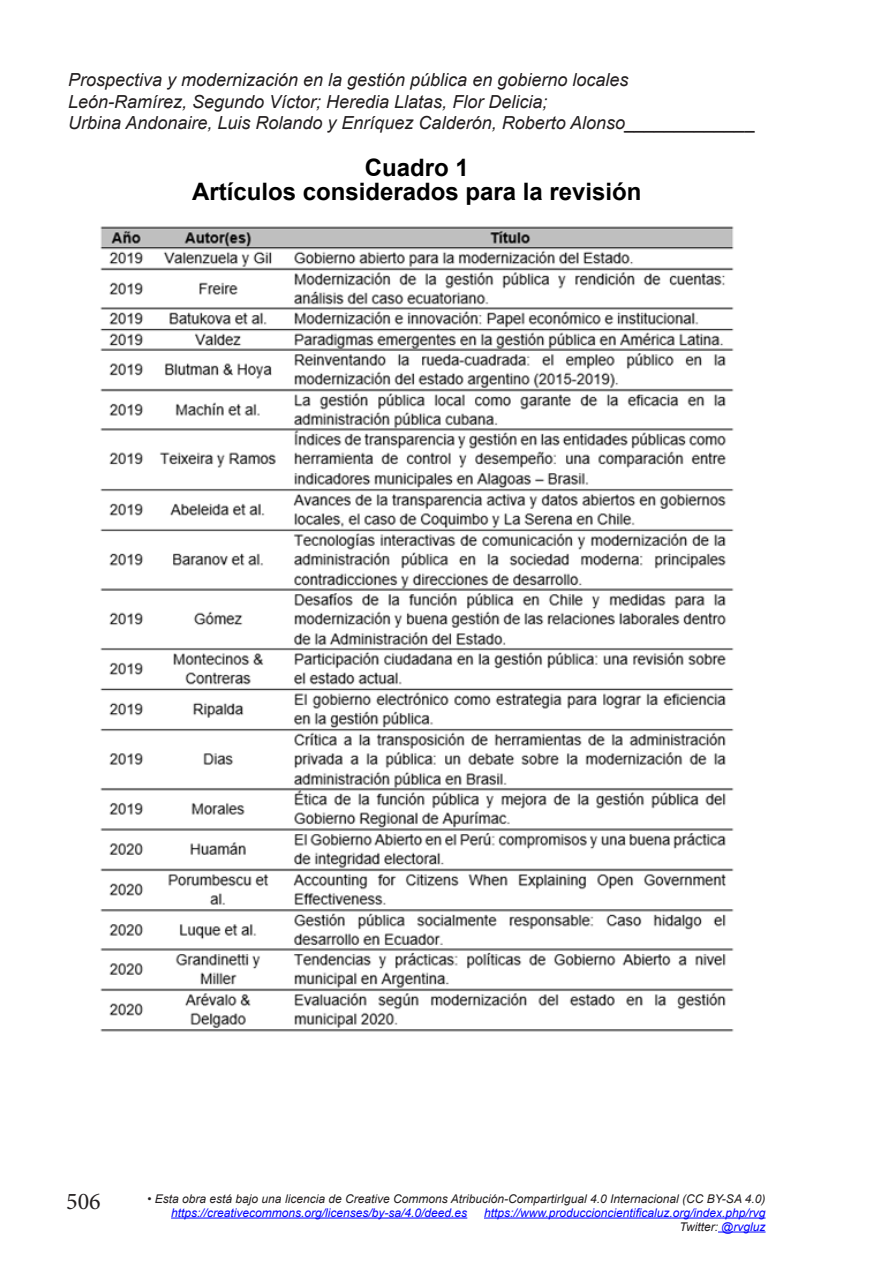
<style>
.page{position:relative;width:879px;height:1276px;background:#fff}
.page>*{position:absolute;margin:0;border:0;box-sizing:border-box;transform-origin:0 0}
.TITULOS_GRAFICOS_Y_T{font:700 24px "Arial";color:#000}
.t1{font:24px "Minion Pro";color:#231f20}
.t2{font:italic 18px/21.6px "Arial";color:#231f20}
.t3{font:italic 12px/14px "Arial";color:#00f;text-align:right}
.t4{font:italic 12px "Arial";color:#231f20}
.s1{color:#231f20}
</style>
<div class="page">
<hr style="left:171px;top:1217px;width:296px;height:1px;background:#00f">
<hr style="left:484px;top:1217px;width:281px;height:1px;background:#00f">
<hr style="left:718px;top:1231px;width:47px;height:1px;background:#00f">
<img style="left:100px;top:226px;width:634px;height:806px">
<p class="t2" style="left:68px;top:69px;width:689px">Prospectiva y modernización en la gestión pública en gobierno locales<br>León-Ramírez, Segundo Víctor; Heredia Llatas, Flor Delicia;<br>Urbina Andonaire, Luis Rolando y Enríquez Calderón, Roberto Alonso_____________</p>
<p class="TITULOS_GRAFICOS_Y_T" style="left:365px;top:151px;width:106px">Cuadro 1</p>
<p class="TITULOS_GRAFICOS_Y_T" style="left:192px;top:175px;width:451px">Artículos considerados para la revisión</p>
<h1 class="t1" style="left:66px;top:1185px;width:36px">506</h1>
<p class="t4" style="left:147px;top:1190px;width:620px">• Esta obra está bajo una licencia de Creative Commons Atribución-CompartirIgual 4.0 Internacional (CC BY-SA 4.0)</p>
<p class="t3" style="left:171px;top:1205px;width:298px">https://creativecommons.org/licenses/by-sa/4.0/deed.es</p>
<p class="t3" style="left:484px;top:1205px;width:283px">https://www.produccioncientificaluz.org/index.php/rvg<br><span class="s1">Twitter:</span> @rvgluz</p>
</div>
